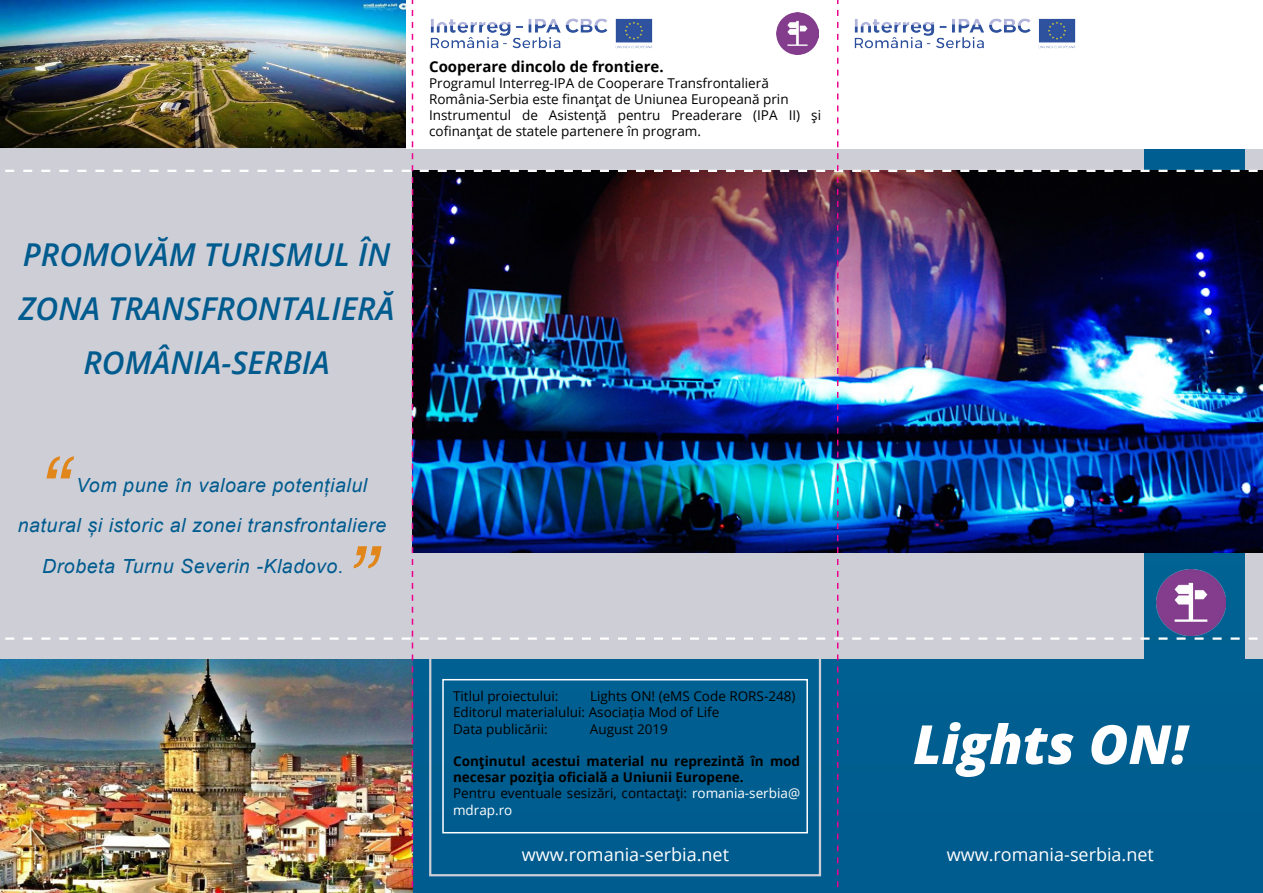
<style>
.page{position:relative;width:1263px;height:893px;background:#fff}
.page>*{position:absolute;margin:0;border:0;box-sizing:border-box;transform-origin:0 0}
.t1{font:italic 90px "Arial";color:#e0861b}
.t2{font:italic 800 54px "Open Sans";color:#fff}
.t3{font:italic 600 31.5px/54px "Open Sans";color:#005b8e;text-align:center}
.t4{font:italic 19.5px "Arial";letter-spacing:.03em;color:#005b8e}
.t5{font:18px "Open Sans";color:#fff}
.t6{font:700 15px "Open Sans";color:#000}
.t7{font:13.5px/16.2px "Open Sans";color:#000}
.t8{font:700 13.5px/16.2px "Open Sans";color:#000}
.s1{font-weight:400}
.s2{font-weight:400;color:#fff}
</style>
<div class="page">
<img style="left:0;top:0;width:1263px;height:893px">
<p class="t6" style="left:429px;top:56px;width:236px">Cooperare dincolo de frontiere.</p>
<p class="t7" style="left:429px;top:75px;width:393px">Programul Interreg-IPA de Cooperare Transfrontalieră România-Serbia este finanţat de Uniunea Europeană prin Instrumentul de Asistenţă pentru Preaderare (IPA II) şi cofinanţat de statele partenere în program.</p>
<h3 class="t3" style="left:19px;top:227px;width:377px">PROMOVĂM TURISMUL ÎN<br>ZONA TRANSFRONTALIERĂ<br>ROMÂNIA-SERBIA</h3>
<h1 class="t1" style="left:37px;top:432px;width:31px">“</h1>
<h3 class="t4" style="left:76px;top:472px;width:293px">Vom pune în valoare potențialul</h3>
<h3 class="t4" style="left:18px;top:513px;width:370px">natural și istoric al zonei transfrontaliere</h3>
<h3 class="t4" style="left:42px;top:553px;width:303px">Drobeta Turnu Severin -Kladovo.</h3>
<h1 class="t1" style="left:344px;top:521px;width:31px">”</h1>
<p class="t7" style="left:453px;top:688px;width:107px">Titlul proiectului:</p>
<p class="t7" style="left:453px;top:688px;width:344px;text-indent:137px">Lights ON! (eMS Code RORS-248)<br>Editorul materialului: Asociația Mod of Life<br>Data publicării:</p>
<p class="t7" style="left:590px;top:720px;width:80px">August 2019</p>
<p class="t8" style="left:453px;top:753px;width:349px">Conţinutul acestui material nu reprezintă în mod necesar poziţia oficială a Uniunii Europene.<br><span class="s1">Pentru eventuale sesizări, contactaţi:</span> <span class="s2">romania-serbia@ mdrap.ro</span></p>
<h2 class="t2" style="left:913px;top:703px;width:276px">Lights ON!</h2>
<h3 class="t5" style="left:522px;top:843px;width:209px">www.romania-serbia.net</h3>
<h3 class="t5" style="left:947px;top:843px;width:209px">www.romania-serbia.net</h3>
</div>
